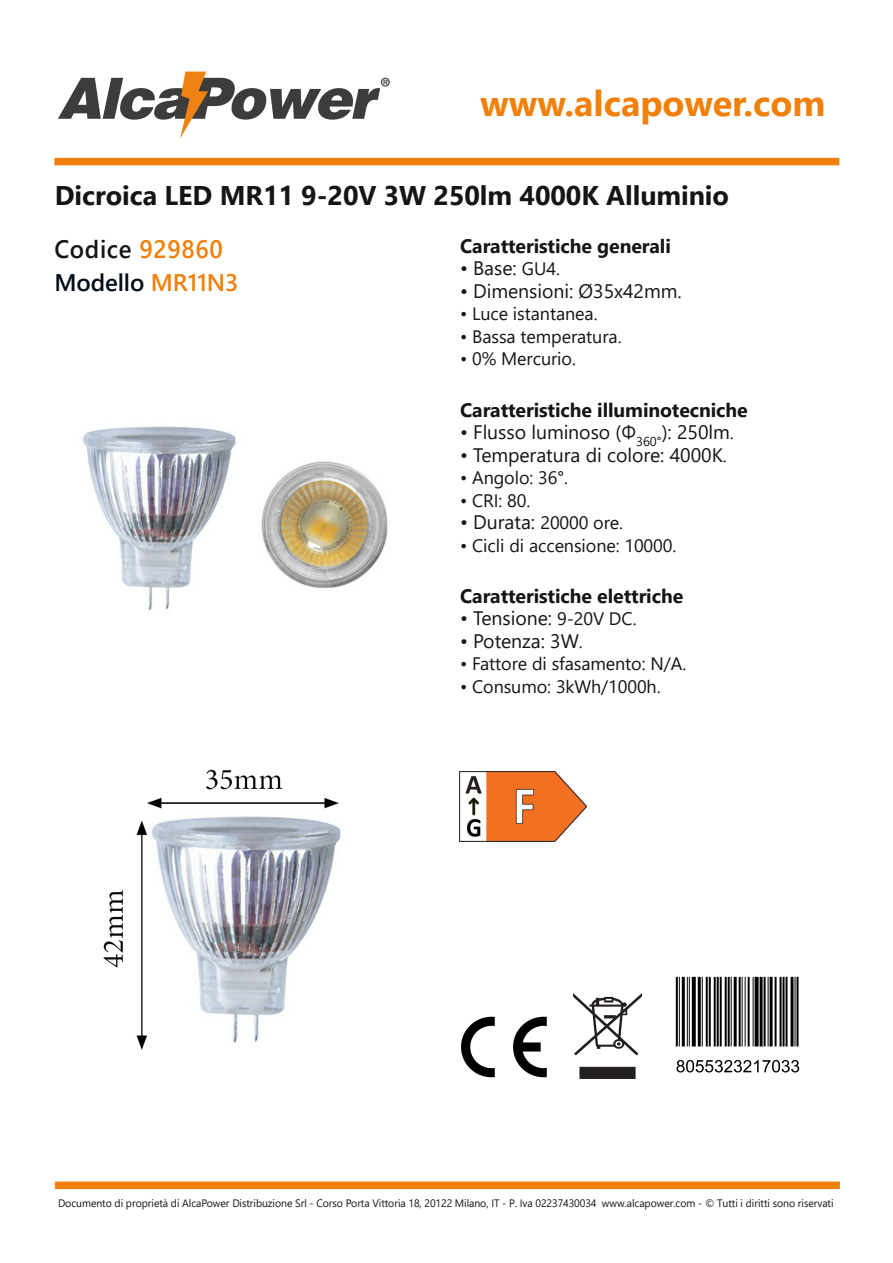
<style>
.page{position:relative;width:893px;height:1263px;background:#fff}
.page>*{position:absolute;margin:0;border:0;box-sizing:border-box;transform-origin:0 0}
.t1{font:700 36px "Segoe UI";color:#f1800b}
.t2{font:700 27px "Segoe UI";letter-spacing:-.005em;color:#171513}
.t3{font:600 25.2px "Segoe UI";letter-spacing:.03em;color:#171513;scale:.95 1}
.t4{font:600 24px "Segoe UI";letter-spacing:-.005em;color:#000d18}
.t5{font:19.5px "Segoe UI";color:#171513}
.t6{font:700 19.5px "Segoe UI";letter-spacing:-.005em;color:#171513}
.t7{font:18px "Segoe UI";letter-spacing:-.005em;color:#171513}
.t8{font:10.8px "Segoe UI";letter-spacing:-.005em;color:#171513}
.s1{color:#f1800b}
.s2{font-size:18px}
.s3{font-size:19.5px}
</style>
<div class="page">
<img style="left:82px;top:426px;width:306px;height:184px">
<img style="left:103px;top:769px;width:238px;height:281px">
<img style="left:675px;top:976px;width:125px;height:97px">
<img style="left:461px;top:1016px;width:86px;height:62px">
<img style="left:573px;top:993px;width:69px;height:85px">
<img style="left:459px;top:772px;width:128px;height:70px">
<div style="left:54px;top:158px;width:785px;height:7px;background:#f1800b"></div>
<img style="left:58px;top:71px;width:332px;height:68px">
<div style="left:55px;top:1181px;width:785px;height:8px;background:#f1800b"></div>
<h1 class="t1" style="left:480px;top:77px;width:347px">www.alcapower.com</h1>
<h2 class="t2" style="left:55px;top:176px;width:676px">Dicroica LED MR11 9‐20V 3W 250lm 4000K Alluminio</h2>
<h3 class="t3" style="left:54px;top:231px;width:179px">Codice <span class="s1">929860</span></h3>
<h3 class="t4" style="left:54px;top:265px;width:186px">Modello <span class="s1">MR11N3</span></h3>
<p class="t6" style="left:460px;top:232px;width:212px">Caratteristiche generali</p>
<p class="t5" style="left:460px;top:254px;width:101px">• Base: <span class="s2">GU4.</span></p>
<p class="t5" style="left:460px;top:277px;width:223px">• Dimensioni: Ø35x42mm.</p>
<p class="t7" style="left:460px;top:301px;width:139px">• Luce istantanea.</p>
<p class="t7" style="left:460px;top:324px;width:163px">• Bassa temperatura.</p>
<p class="t7" style="left:460px;top:346px;width:117px">• 0% Mercurio.</p>
<p class="t6" style="left:460px;top:395px;width:289px">Caratteristiche illuminotecniche</p>
<p class="t5" style="left:460px;top:418px;width:275px">• Flusso luminoso ﴾Φ<sub>360°</sub>﴿: 250lm<span class="s2">.</span></p>
<p class="t5" style="left:460px;top:440px;width:268px">• Temperatura di colore: 4000K<span class="s2">.</span></p>
<p class="t7" style="left:460px;top:465px;width:109px">• Angolo: 36°.</p>
<p class="t7" style="left:460px;top:487px;width:72px">• CRI: 80.</p>
<p class="t7" style="left:460px;top:510px;width:164px"><span class="s3">• Durata:</span> 20000 ore.</p>
<p class="t7" style="left:460px;top:532px;width:218px">• Cicli di accensione: 10000.</p>
<p class="t6" style="left:460px;top:581px;width:225px">Caratteristiche elettriche</p>
<p class="t5" style="left:460px;top:604px;width:178px">• Tensione: <span class="s2">9‐20V DC.</span></p>
<p class="t5" style="left:460px;top:626px;width:124px">• Potenza: 3W<span class="s2">.</span></p>
<p class="t7" style="left:460px;top:651px;width:228px">• Fattore di sfasamento: N/A.</p>
<p class="t7" style="left:460px;top:673px;width:202px">• Consumo: 3kWh/1000h.</p>
<p class="t8" style="left:58px;top:1196px;width:777px">Documento di proprietà di AlcaPower Distribuzione Srl ‐ Corso Porta Vittoria 18, 20122 Milano, IT ‐ P. Iva 02237430034 www.alcapower.com ‐ © Tutti i diritti sono riservati</p>
</div>
